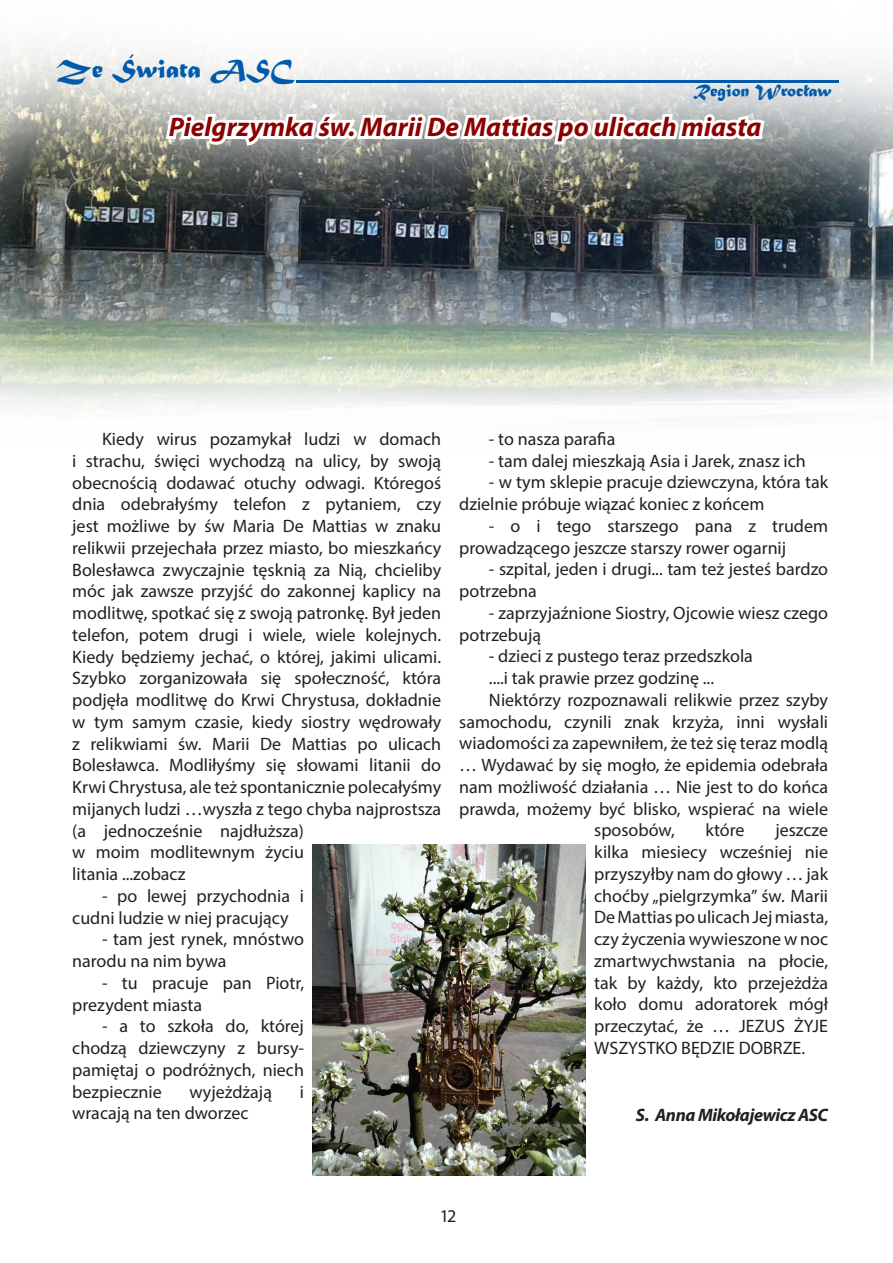
<style>
.page{position:relative;width:893px;height:1263px;background:#fff}
.page>*{position:absolute;margin:0;border:0;box-sizing:border-box;transform-origin:0 0}
.t1{font:italic 700 27px "Myriad Pro";color:#8b0202}
.t2{font:27px "Matura MT Script Capitals";color:#015aaa}
.t3{font:18px/21.8px "Myriad Pro";color:#231f20}
.t4{font:italic 700 18px "Myriad Pro";letter-spacing:-.02em;color:#231f20}
.t5{font:18px "Matura MT Script Capitals";color:#015aaa}
</style>
<div class="page">
<img style="left:0;top:45px;width:893px;height:364px">
<img style="left:313px;top:845px;width:273px;height:331px">
<svg style="left:162px;top:45px;width:677px;height:181px"></svg>
<svg style="left:128px;top:52px;width:7px;height:8px"></svg>
<h1 class="t2" style="left:56px;top:52px;width:240px">Ze Swiata ASC</h1>
<p class="t5" style="left:693px;top:80px;width:140px">Region Wroclaw</p>
<h1 class="t1" style="left:169px;top:109px;width:594px">Pielgrzymka św. Marii De Mattias po ulicach miasta</h1>
<p class="t3" style="left:72px;top:428px;width:370px;text-indent:30px">Kiedy wirus pozamykał ludzi w domach i strachu, święci wychodzą na ulicy, by swoją obecnością dodawać otuchy odwagi. Któregoś dnia odebrałyśmy telefon z pytaniem, czy jest możliwe by św Maria De Mattias w znaku relikwii przejechała przez miasto, bo mieszkańcy Bolesławca zwyczajnie tęsknią za Nią, chcieliby móc jak zawsze przyjść do zakonnej kaplicy na modlitwę, spotkać się z swoją patronkę. Był jeden telefon, potem drugi i wiele, wiele kolejnych.<br>Kiedy będziemy jechać, o której, jakimi ulicami.<br>Szybko zorganizowała się społeczność, która podjęła modlitwę do Krwi Chrystusa, dokładnie w tym samym czasie, kiedy siostry wędrowały z relikwiami św. Marii De Mattias po ulicach Bolesławca. Modliłyśmy się słowami litanii do Krwi Chrystusa, ale też spontanicznie polecałyśmy mijanych ludzi …wyszła z tego chyba najprostsza (a jednocześnie najdłuższa)<br>w moim modlitewnym życiu<br>litania ...zobacz</p>
<p class="t3" style="left:72px;top:885px;width:233px;text-indent:30px">- po lewej przychodnia i cudni ludzie w niej pracujący</p>
<p class="t3" style="left:72px;top:928px;width:233px;text-indent:30px">- tam jest rynek, mnóstwo narodu na nim bywa</p>
<p class="t3" style="left:72px;top:971px;width:233px;text-indent:30px">- tu pracuje pan Piotr, prezydent miasta</p>
<p class="t3" style="left:72px;top:1015px;width:233px;text-align:justify;text-indent:30px">- a to szkoła do, której chodzą dziewczyny z bursy&shy;pamiętaj o podróżnych, niech bezpiecznie</p>
<p class="t3" style="left:190px;top:1080px;width:84px">wyjeżdżają</p>
<p class="t3" style="left:300px;top:1080px;width:6px">i</p>
<p class="t3" style="left:72px;top:1102px;width:178px">wracają na ten dworzec</p>
<p class="t3" style="left:489px;top:428px;width:128px">- to nasza parafia</p>
<p class="t3" style="left:489px;top:449px;width:318px">- tam dalej mieszkają Asia i Jarek, znasz ich</p>
<p class="t3" style="left:459px;top:471px;width:370px;text-indent:30px">- w tym sklepie pracuje dziewczyna, która tak dzielnie próbuje wiązać koniec z końcem</p>
<p class="t3" style="left:459px;top:515px;width:370px;text-indent:30px">- o i tego starszego pana z trudem prowadzącego jeszcze starszy rower ogarnij</p>
<p class="t3" style="left:459px;top:558px;width:370px;text-indent:30px">- szpital, jeden i drugi... tam też jesteś bardzo potrzebna</p>
<p class="t3" style="left:459px;top:602px;width:370px;text-indent:30px">- zaprzyjaźnione Siostry, Ojcowie wiesz czego potrzebują</p>
<p class="t3" style="left:489px;top:645px;width:265px">- dzieci z pustego teraz przedszkola</p>
<p class="t3" style="left:489px;top:667px;width:227px">....i tak prawie przez godzinę ...</p>
<p class="t3" style="left:489px;top:689px;width:341px">Niektórzy rozpoznawali relikwie przez szyby</p>
<p class="t3" style="left:459px;top:710px;width:370px">samochodu, czynili znak krzyża, inni wysłali</p>
<p class="t3" style="left:459px;top:732px;width:370px">wiadomości za zapewniłem, że też się teraz modlą</p>
<p class="t3" style="left:459px;top:754px;width:370px">… Wydawać by się mogło, że epidemia odebrała</p>
<p class="t3" style="left:459px;top:776px;width:370px">nam możliwość działania … Nie jest to do końca</p>
<p class="t3" style="left:459px;top:797px;width:370px">prawda, możemy być blisko, wspierać na wiele</p>
<p class="t3" style="left:594px;top:819px;width:82px">sposobów,</p>
<p class="t3" style="left:706px;top:819px;width:40px">które</p>
<p class="t3" style="left:594px;top:819px;width:235px;text-align:justify;text-indent:181px">jeszcze kilka miesiecy wcześniej nie przyszyłby nam do głowy … jak choćby „pielgrzymka” św. Marii De Mattias po ulicach Jej miasta, czy życzenia wywieszone w noc zmartwychwstania na płocie, tak by każdy, kto przejeżdża koło domu adoratorek mógł przeczytać, że … JEZUS ŻYJE WSZYSTKO BĘDZIE DOBRZE.</p>
<p class="t4" style="left:636px;top:1103px;width:194px">S. Anna Mikołajewicz ASC</p>
<p class="t3" style="left:440px;top:1205px;width:18px">12</p>
</div>
